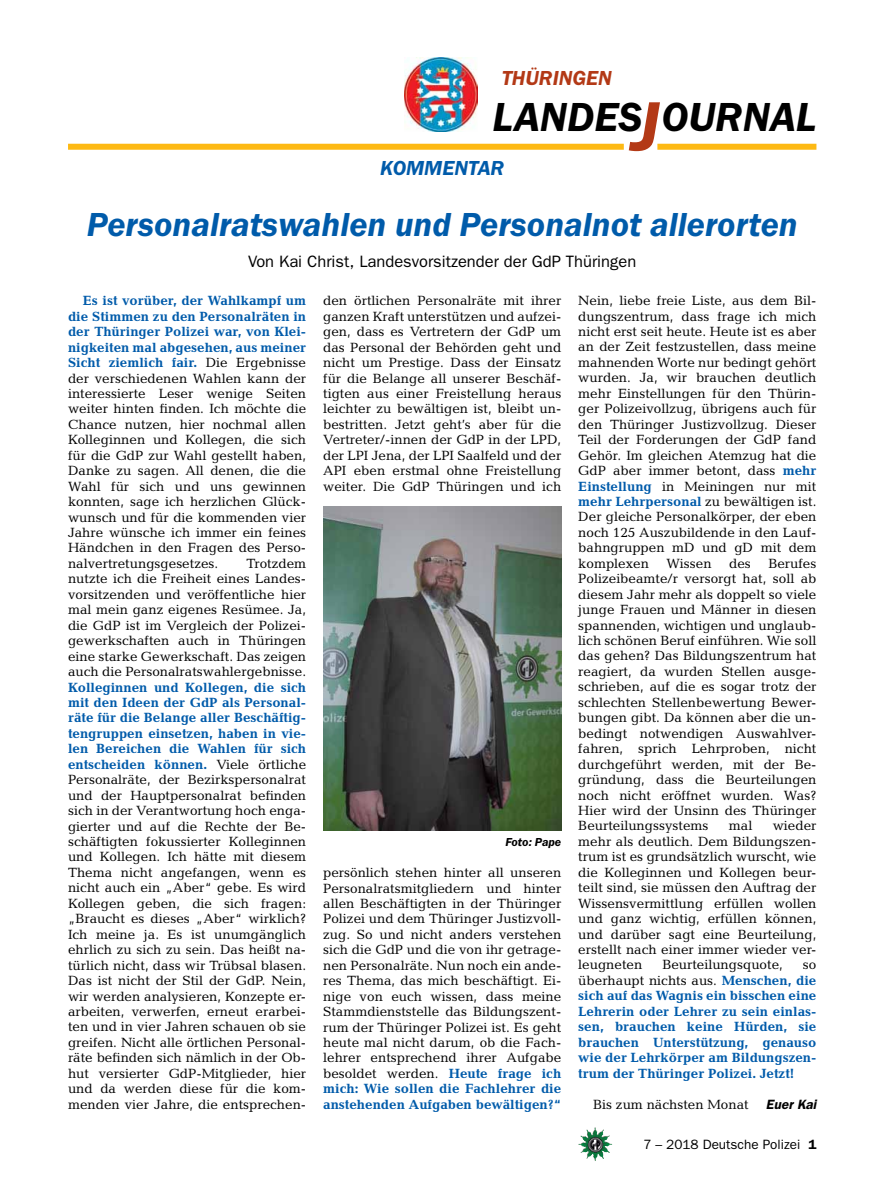
<style>
.page{position:relative;width:893px;height:1191px;background:#fff}
.page>*{position:absolute;margin:0;border:0;box-sizing:border-box;transform-origin:0 0}
.t1{font:italic 600 42px "Franklin Gothic Itc T";color:#000}
.t2{font:italic 600 34.5px "Franklin Gothic Itc T";color:#005baa}
.t3{font:italic 600 21px "Franklin Gothic Itc T";color:#b33916}
.t4{font:italic 600 21px "Franklin Gothic Itc T";color:#005baa}
.t5{font:16.5px "Franklin Gothic";color:#000}
.t6{font:13.5px/15.5px "Candida";color:#000;text-align:justify}
.t7{font:700 13.5px/15.5px "Candida";color:#005baa;text-align:justify}
.t8{font:13.5px "Franklin Gothic";color:#000}
.t9{font:italic 600 13.5px "Franklin Gothic";color:#000}
.t10{font:italic 600 12px "Franklin Gothic Itc T";letter-spacing:-.005em;color:#000}
.s1{font-size:72px;color:#b33916}
.s2{font-weight:700;color:#005baa}
.s3{font-weight:400;color:#000}
.s4{font-weight:600}
</style>
<div class="page">
<img style="left:578px;top:1127px;width:17px;height:25px">
<img style="left:404px;top:58px;width:74px;height:73px">
<div style="left:657px;top:144px;width:159px;height:6px;background:#fdb913"></div>
<div style="left:68px;top:144px;width:556px;height:6px;background:#fdb913"></div>
<img style="left:323px;top:506px;width:238px;height:324px">
<h3 class="t3" style="left:502px;top:66px;width:112px">THÜRINGEN</h3>
<h1 class="t1" style="left:492px;top:93px;width:325px">LANDES<span class="s1">J</span>OURNAL</h1>
<h3 class="t4" style="left:380px;top:156px;width:76px">Kommentar</h3>
<h2 class="t2" style="left:87px;top:204px;width:712px">Personalratswahlen und Personalnot allerorten</h2>
<p class="t5" style="left:248px;top:252px;width:390px">Von Kai Christ, Landesvorsitzender der GdP Thüringen</p>
<p class="t6" style="left:323px;top:293px;width:240px">den örtlichen Personalräte mit ihrer ganzen Kraft unterstützen und aufzei&shy;gen, dass es Vertretern der GdP um das Personal der Behörden geht und nicht um Prestige. Dass der Einsatz für die Belange all unserer Beschäf&shy;tigten aus einer Freistellung heraus leichter zu bewältigen ist, bleibt un&shy;bestritten. Jetzt geht’s aber für die Vertreter/-innen der GdP in der LPD, der LPI Jena, der LPI Saalfeld und der API eben erstmal ohne Freistellung weiter. Die GdP Thüringen und ich</p>
<p class="t6" style="left:578px;top:293px;width:240px">Nein, liebe freie Liste, aus dem Bil&shy;dungszentrum, dass frage ich mich nicht erst seit heute. Heute ist es aber an der Zeit festzustellen, dass meine mahnenden Worte nur bedingt gehört wurden. Ja, wir brauchen deutlich mehr Einstellungen für den Thürin&shy;ger Polizeivollzug, übrigens auch für den Thüringer Justizvollzug. Dieser Teil der Forderungen der GdP fand Gehör. Im gleichen Atemzug hat die GdP aber immer betont, dass <span class="s2">mehr Einstellung</span> in Meiningen nur mit <span class="s2">mehr Lehrpersonal</span> zu bewältigen ist.<br>Der gleiche Personalkörper, der eben noch 125 Auszubildende in den Lauf&shy;bahngruppen mD und gD mit dem komplexen</p>
<p class="t6" style="left:68px;top:293px;width:240px;text-indent:15px"><span class="s2">Es ist vorüber, der Wahlkampf um die Stimmen zu den Personalräten in der Thüringer Polizei war, von Klei&shy;nigkeiten mal abgesehen, aus meiner Sicht ziemlich fair.</span> Die Ergebnisse der verschiedenen Wahlen kann der interessierte Leser wenige Seiten weiter hinten finden. Ich möchte die Chance nutzen, hier nochmal allen Kolleginnen und Kollegen, die sich für die GdP zur Wahl gestellt haben, Danke zu sagen. All denen, die die Wahl für sich und uns gewinnen konnten, sage ich herzlichen Glück&shy;wunsch und für die kommenden vier Jahre wünsche ich immer ein feines Händchen in den Fragen des Perso&shy;nalvertretungsgesetzes.</p>
<p class="t6" style="left:578px;top:555px;width:240px;text-indent:190px">Berufes Polizeibeamte/r versorgt hat, soll ab diesem Jahr mehr als doppelt so viele junge Frauen und Männer in diesen spannenden, wichtigen und unglaub&shy;lich schönen Beruf einführen. Wie soll das gehen? Das Bildungszentrum hat reagiert, da wurden Stellen ausge&shy;schrieben, auf die es sogar trotz der schlechten Stellenbewertung Bewer&shy;bungen gibt. Da können aber die un&shy;bedingt notwendigen Auswahlver&shy;fahren, sprich Lehrproben, nicht durchgeführt werden, mit der Be&shy;gründung, dass die Beurteilungen noch nicht eröffnet wurden. Was?<br>Hier wird der Unsinn des Thüringer Beurteilungssystems</p>
<p class="t6" style="left:667px;top:555px;width:46px">Wissen</p>
<p class="t6" style="left:729px;top:555px;width:23px">des</p>
<p class="t6" style="left:68px;top:555px;width:240px;text-indent:179px">Trotzdem nutzte ich die Freiheit eines Landes&shy;vorsitzenden und veröffentliche hier mal mein ganz eigenes Resümee. Ja, die GdP ist im Vergleich der Polizei&shy;gewerkschaften auch in Thüringen eine starke Gewerkschaft. Das zeigen auch die Personalratswahlergebnisse.</p>
<p class="t6" style="left:68px;top:679px;width:240px"><span class="s2">Kolleginnen und Kollegen, die sich mit den Ideen der GdP als Personal&shy;räte für die Belange aller Beschäftig&shy;tengruppen einsetzen, haben in vie&shy;len Bereichen die Wahlen für sich entscheiden können.</span> Viele örtliche Personalräte, der Bezirkspersonalrat und der Hauptpersonalrat befinden sich in der Verantwortung hoch enga&shy;gierter und auf die Rechte der Be&shy;schäftigten fokussierter Kolleginnen und Kollegen. Ich hätte mit diesem Thema nicht angefangen, wenn es nicht auch ein „Aber“ gebe. Es wird Kollegen geben, die sich fragen: „Braucht es dieses „Aber“ wirklich?<br>Ich meine ja. Es ist unumgänglich ehrlich zu sich zu sein. Das heißt na&shy;türlich nicht, dass wir Trübsal blasen.<br>Das ist nicht der Stil der GdP. Nein, wir werden analysieren, Konzepte er&shy;arbeiten, verwerfen, erneut erarbei&shy;ten und in vier Jahren schauen ob sie greifen. Nicht alle örtlichen Personal&shy;räte befinden sich nämlich in der Ob&shy;hut versierter GdP-Mitglieder, hier und da werden diese für die kom&shy;menden vier Jahre, die entsprechen-</p>
<p class="t6" style="left:578px;top:818px;width:240px;text-indent:194px">wieder mehr als deutlich. Dem Bildungszen&shy;trum ist es grundsätzlich wurscht, wie die Kolleginnen und Kollegen beur&shy;teilt sind, sie müssen den Auftrag der Wissensvermittlung erfüllen wollen und ganz wichtig, erfüllen können, und darüber sagt eine Beurteilung, erstellt nach einer immer wieder ver&shy;leugneten</p>
<p class="t6" style="left:729px;top:818px;width:25px">mal</p>
<p class="t10" style="left:505px;top:835px;width:57px">Foto: Pape</p>
<p class="t6" style="left:323px;top:864px;width:240px">persönlich stehen hinter all unseren Personalratsmitgliedern und hinter allen Beschäftigten in der Thüringer Polizei und dem Thüringer Justizvoll&shy;zug. So und nicht anders verstehen sich die GdP und die von ihr getrage&shy;nen Personalräte. Nun noch ein ande&shy;res Thema, das mich beschäftigt. Ei&shy;nige von euch wissen, dass meine Stammdienststelle das Bildungszent&shy;rum der Thüringer Polizei ist. Es geht heute mal nicht darum, ob die Fach&shy;lehrer entsprechend ihrer Aufgabe besoldet werden. <span class="s2">Heute frage ich mich: Wie sollen die Fachlehrer die anstehenden Aufgaben bewältigen?“</span></p>
<p class="t6" style="left:662px;top:957px;width:122px">Beurteilungsquote,</p>
<p class="t7" style="left:578px;top:957px;width:240px;text-indent:225px"><span class="s3">so überhaupt nichts aus.</span> Menschen, die sich auf das Wagnis ein bisschen eine Lehrerin oder Lehrer zu sein einlas&shy;sen, brauchen keine Hürden, sie brauchen Unterstützung, genauso wie der Lehrkörper am Bildungszen&shy;trum der Thüringer Polizei. Jetzt!</p>
<p class="t6" style="left:593px;top:1096px;width:157px">Bis zum nächsten Monat</p>
<p class="t9" style="left:766px;top:1096px;width:52px">Euer Kai</p>
<p class="t8" style="left:643px;top:1136px;width:175px">7 – 2018 Deutsche Polizei <span class="s4">1</span></p>
</div>
